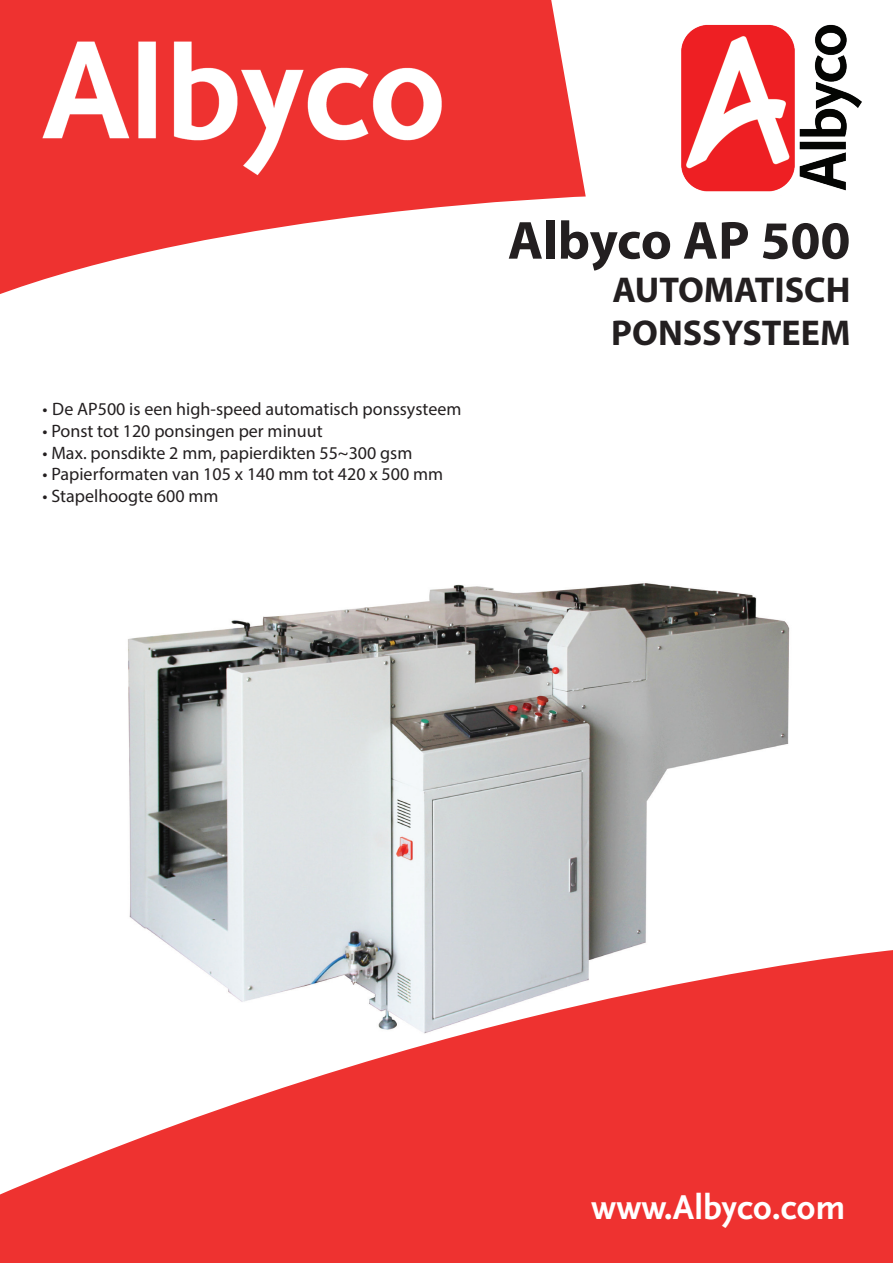
<style>
.page{position:relative;width:893px;height:1263px;background:#fff}
.page>*{position:absolute;margin:0;border:0;box-sizing:border-box;transform-origin:0 0}
.t1{font:700 54px "Myriad Pro";letter-spacing:-.005em;color:#231f20}
.t2{font:700 36px/43.2px "Myriad Pro";color:#231f20}
.t3{font:36px "Scala Sans Bold LF";color:#fff}
.t4{font:18px "Myriad Pro";color:#231f20}
</style>
<div class="page">
<img style="left:128px;top:583px;width:662px;height:365px">
<svg style="left:0;top:0;width:586px;height:294px;fill:#ee3230"></svg>
<svg style="left:0;top:948px;width:893px;height:315px;fill:#ee3230"></svg>
<img style="left:681px;top:24px;width:181px;height:168px">
<img style="left:34px;top:34px;width:423px;height:149px">
<p class="t4" style="left:43px;top:398px;width:420px">• De AP500 is een high-speed automatisch ponssysteem</p>
<p class="t4" style="left:43px;top:420px;width:282px">• Ponst tot 120 ponsingen per minuut</p>
<p class="t4" style="left:43px;top:441px;width:371px">• Max. ponsdikte 2 mm, papierdikten 55~300 gsm</p>
<p class="t4" style="left:43px;top:463px;width:402px">• Papierformaten van 105 x 140 mm tot 420 x 500 mm</p>
<p class="t4" style="left:43px;top:485px;width:177px">• Stapelhoogte 600 mm</p>
<p class="t1" style="left:508px;top:205px;width:344px">Albyco AP 500</p>
<p class="t2" style="left:611px;top:267px;width:241px">AUTOMATISCH<br>PONSSYSTEEM</p>
<p class="t3" style="left:591px;top:1188px;width:256px">www.Albyco.com</p>
</div>
